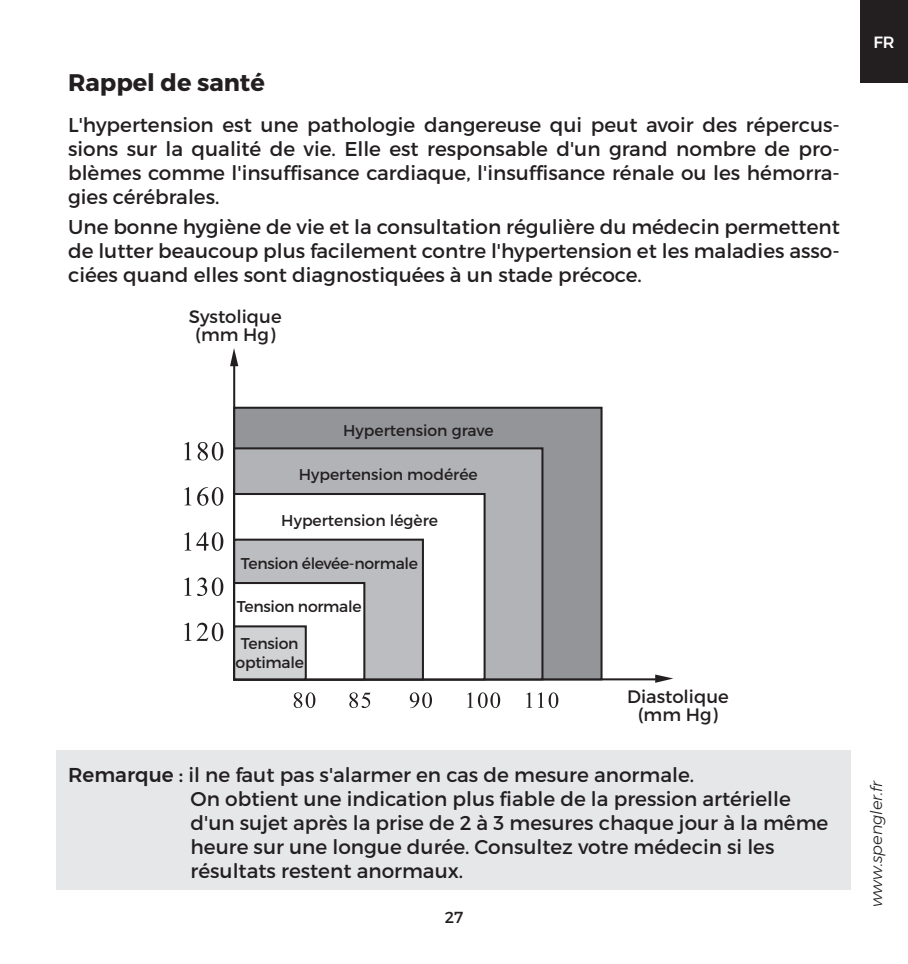
<style>
.page{position:relative;width:908px;height:964px;background:#fff}
.page>*{position:absolute;margin:0;border:0;box-sizing:border-box;transform-origin:0 0}
.t1{font:700 24px "Montserrat";color:#231f20}
.t2{font:20px/24px "Montserrat";color:#231f20;text-align:justify}
.t3{font:18px/18px "Montserrat";color:#231f20;text-align:center}
.t4{font:500 16.4px "Montserrat";color:#fff}
.t5{font:italic 300 16px "Montserrat";color:#231f20}
.t6{font:16px "Montserrat";color:#231f20}
.t7{font:15.6px/18.8px "Montserrat";letter-spacing:-.01em;color:#231f20;text-align:center}
.s1{font-weight:500}
</style>
<div class="page">
<div style="left:859px;top:0;width:48px;height:82px;background:#231f20"></div>
<svg style="left:232px;top:365px;width:423px;height:316px"></svg>
<svg style="left:230px;top:348px;width:8px;height:18px"></svg>
<svg style="left:655px;top:674px;width:18px;height:9px"></svg>
<div style="left:234px;top:408px;width:367px;height:271px;background:#939598"></div>
<div style="left:233px;top:407px;width:369px;height:273px;border:2px solid #231f20"></div>
<div style="left:234px;top:448px;width:308px;height:231px;background:#b2b3b7"></div>
<div style="left:233px;top:447px;width:310px;height:233px;border:2px solid #231f20"></div>
<div style="left:234px;top:494px;width:250px;height:185px;background:#fff"></div>
<div style="left:233px;top:493px;width:252px;height:187px;border:2px solid #231f20"></div>
<div style="left:234px;top:540px;width:189px;height:139px;background:#bcbdc0"></div>
<div style="left:233px;top:539px;width:191px;height:141px;border:2px solid #231f20"></div>
<div style="left:234px;top:583px;width:130px;height:96px;background:#fff"></div>
<div style="left:233px;top:582px;width:132px;height:98px;border:2px solid #231f20"></div>
<div style="left:234px;top:626px;width:71px;height:53px;background:#d1d2d4"></div>
<div style="left:233px;top:625px;width:73px;height:55px;border:2px solid #231f20"></div>
<svg style="left:184px;top:442px;width:7px;height:18px"></svg>
<svg style="left:197px;top:442px;width:26px;height:18px"></svg>
<svg style="left:184px;top:487px;width:7px;height:18px"></svg>
<svg style="left:197px;top:487px;width:26px;height:19px"></svg>
<svg style="left:184px;top:532px;width:39px;height:19px"></svg>
<svg style="left:184px;top:577px;width:7px;height:19px"></svg>
<svg style="left:197px;top:577px;width:26px;height:19px"></svg>
<svg style="left:184px;top:623px;width:39px;height:18px"></svg>
<svg style="left:293px;top:692px;width:22px;height:16px"></svg>
<svg style="left:349px;top:692px;width:21px;height:16px"></svg>
<svg style="left:409px;top:692px;width:23px;height:16px"></svg>
<svg style="left:467px;top:692px;width:33px;height:16px"></svg>
<svg style="left:526px;top:692px;width:32px;height:16px"></svg>
<div style="left:57px;top:750px;width:793px;height:140px;background:#e6e7e9"></div>
<p class="t1" style="left:68px;top:68px;width:198px">Rappel de santé</p>
<p class="t2" style="left:68px;top:113px;width:773px">L'hypertension est une pathologie dangereuse qui peut avoir des répercus&shy;sions sur la qualité de vie. Elle est responsable d'un grand nombre de pro&shy;blèmes comme l'insuffisance cardiaque, l'insuffisance rénale ou les hémorra&shy;gies cérébrales.</p>
<p class="t2" style="left:68px;top:215px;width:773px">Une bonne hygiène de vie et la consultation régulière du médecin permettent de lutter beaucoup plus facilement contre l'hypertension et les maladies asso&shy;ciées quand elles sont diagnostiquées à un stade précoce.</p>
<p class="t3" style="left:189px;top:308px;width:94px">Systolique (mm Hg)</p>
<p class="t4" style="left:873px;top:30px;width:23px">FR</p>
<p class="t7" style="left:343px;top:421px;width:152px">Hypertension grave</p>
<p class="t7" style="left:298px;top:465px;width:180px">Hypertension modérée</p>
<p class="t7" style="left:281px;top:511px;width:158px">Hypertension légère</p>
<p class="t7" style="left:241px;top:554px;width:179px">Tension élevée-normale</p>
<p class="t7" style="left:237px;top:597px;width:126px">Tension normale</p>
<p class="t7" style="left:235px;top:634px;width:70px">Tension optimale</p>
<p class="t3" style="left:626px;top:687px;width:103px">Diastolique (mm Hg)</p>
<p class="t2" style="left:190px;top:763px;width:639px;text-align:left;text-indent:-122px"><span class="s1">Remarque :</span> il ne faut pas s'alarmer en cas de mesure anormale.<br>On obtient une indication plus fiable de la pression artérielle d'un sujet après la prise de 2 à 3 mesures chaque jour à la même heure sur une longue durée. Consultez votre médecin si les résultats restent anormaux.</p>
<p class="t6" style="left:444px;top:907px;width:20px">27</p>
<p class="t5" style="left:864px;top:907px;width:129px;rotate:-90deg">www.spengler.fr</p>
</div>
